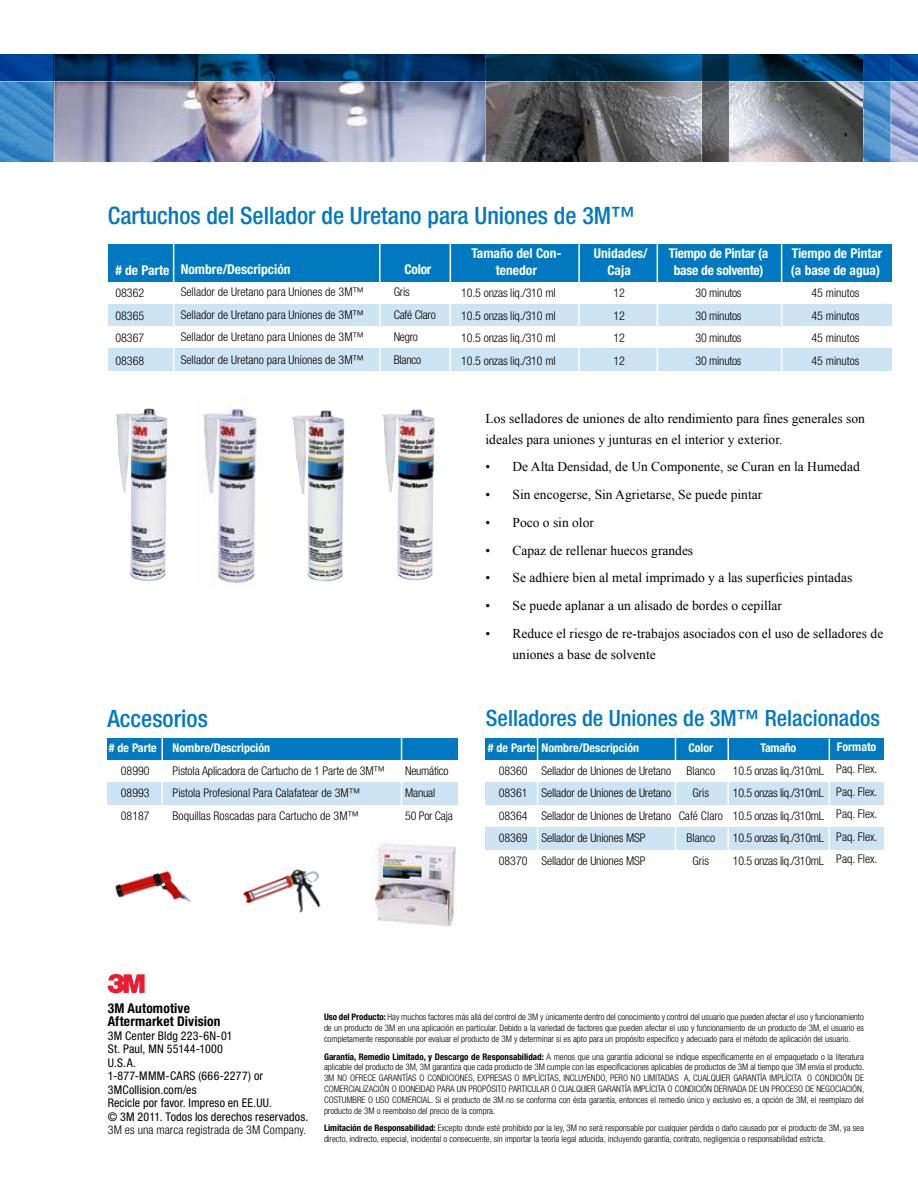
<style>
.page{position:relative;width:918px;height:1188px;background:#fff}
.page>*{position:absolute;margin:0;border:0;box-sizing:border-box;transform-origin:0 0}
.t1{font:500 condensed 24px "Helvetica Neue LT Std";color:#0079c1}
.t2{font:500 condensed 22.5px "Helvetica Neue LT Std";color:#0079c1}
.t3{font:13.5px/21px "Times New Roman";color:#000}
.t4{font:700 condensed 13.5px/16.5px "Helvetica Neue LT Std";color:#fff;text-align:center}
.t5{font:700 condensed 13.5px/13.5px "Helvetica Neue LT Std";letter-spacing:.01em;color:#000}
.t6{font:700 condensed 13.5px/16.5px "Helvetica Neue LT Std";letter-spacing:-.02em;color:#fff;text-align:center}
.t7{font:300 condensed 12px/22.5px "Helvetica Neue LT Std";letter-spacing:-.01em;color:#000;text-align:justify}
.t8{font:condensed 12px/13.5px "Helvetica Neue LT Std";letter-spacing:.01em;color:#000}
.t9{font:700 condensed 12px "Helvetica Neue LT Std";color:#fff}
.t10{font:300 condensed 12px "Helvetica Neue LT Std";letter-spacing:.01em;color:#000}
.t11{font:300 condensed 9px/10.8px "Helvetica Neue LT Std";color:#000;text-align:justify}
.s1{font-weight:700}
</style>
<div class="page">
<img style="left:486px;top:82px;width:378px;height:80px">
<svg style="left:0;top:82px;width:54px;height:80px;fill:#428ec9"></svg>
<img style="left:55px;top:82px;width:430px;height:80px">
<svg style="left:892px;top:82px;width:26px;height:80px"></svg>
<svg style="left:108px;top:974px;width:37px;height:19px"></svg>
<svg style="left:864px;top:82px;width:27px;height:80px"></svg>
<svg style="left:702px;top:81px;width:27px;height:81px"></svg>
<svg style="left:0;top:54px;width:918px;height:27px"></svg>
<div style="left:108px;top:244px;width:783px;height:38px;background:#0079c1"></div>
<div style="left:108px;top:304px;width:783px;height:22px;background:#cce4f3"></div>
<div style="left:108px;top:349px;width:783px;height:22px;background:#cce4f3"></div>
<img style="left:115px;top:409px;width:53px;height:172px">
<img style="left:202px;top:404px;width:62px;height:182px">
<img style="left:292px;top:410px;width:52px;height:172px">
<img style="left:382px;top:410px;width:53px;height:171px">
<img style="left:115px;top:870px;width:76px;height:33px">
<img style="left:243px;top:869px;width:78px;height:44px">
<img style="left:371px;top:842px;width:85px;height:85px">
<div style="left:485px;top:739px;width:398px;height:22px;background:#0079c1"></div>
<div style="left:485px;top:783px;width:398px;height:22px;background:#cce4f3"></div>
<div style="left:485px;top:827px;width:398px;height:22px;background:#cce4f3"></div>
<hr style="left:829px;top:739px;width:1px;height:128px;background:#fff">
<hr style="left:727px;top:737px;width:2px;height:128px;background:#fff">
<hr style="left:675px;top:738px;width:1px;height:128px;background:#fff">
<hr style="left:537px;top:738px;width:1px;height:128px;background:#fff">
<hr style="left:781px;top:244px;width:1px;height:128px;background:#fff">
<hr style="left:578px;top:244px;width:2px;height:128px;background:#fff">
<hr style="left:657px;top:244px;width:1px;height:128px;background:#fff">
<hr style="left:450px;top:243px;width:1px;height:129px;background:#fff">
<hr style="left:379px;top:244px;width:2px;height:128px;background:#fff">
<hr style="left:173px;top:243px;width:1px;height:129px;background:#fff">
<div style="left:107px;top:739px;width:351px;height:22px;background:#0079c1"></div>
<div style="left:107px;top:783px;width:351px;height:22px;background:#cce4f3"></div>
<hr style="left:401px;top:738px;width:1px;height:107px;background:#fff">
<hr style="left:162px;top:737px;width:1px;height:108px;background:#fff">
<h1 class="t1" style="left:108px;top:202px;width:529px">Cartuchos del Sellador de Uretano para Uniones de 3M™</h1>
<h3 class="t4" style="left:115px;top:262px;width:55px"># de Parte</h3>
<h3 class="t7" style="left:115px;top:282px;width:30px">08362<br>08365<br>08367<br>08368</h3>
<h3 class="t4" style="left:181px;top:260px;width:111px">Nombre/Descripción</h3>
<h3 class="t7" style="left:181px;top:281px;width:185px">Sellador de Uretano para Uniones de 3M™ Sellador de Uretano para Uniones de 3M™ Sellador de Uretano para Uniones de 3M™ Sellador de Uretano para Uniones de 3M™</h3>
<h3 class="t4" style="left:405px;top:260px;width:28px">Color</h3>
<h3 class="t7" style="left:394px;top:281px;width:44px;text-align:left">Gris<br>Café Claro<br>Negro<br>Blanco</h3>
<h3 class="t4" style="left:471px;top:245px;width:92px">Tamaño del Con&shy;tenedor</h3>
<h3 class="t7" style="left:461px;top:282px;width:96px">10.5 onzas liq./310 ml 10.5 onzas liq./310 ml 10.5 onzas liq./310 ml 10.5 onzas liq./310 ml</h3>
<h3 class="t4" style="left:594px;top:245px;width:55px">Unidades/<br>Caja</h3>
<h3 class="t7" style="left:613px;top:282px;width:13px">12<br>12<br>12<br>12</h3>
<h3 class="t6" style="left:669px;top:245px;width:101px">Tiempo de Pintar (a base de solvente)</h3>
<h3 class="t7" style="left:696px;top:282px;width:48px">30 minutos 30 minutos 30 minutos 30 minutos</h3>
<h3 class="t4" style="left:791px;top:245px;width:93px;text-align:left">Tiempo de Pintar (a base de agua)</h3>
<h3 class="t7" style="left:811px;top:282px;width:50px">45 minutos 45 minutos 45 minutos 45 minutos</h3>
<h1 class="t1" style="left:107px;top:705px;width:102px">Accesorios</h1>
<h3 class="t9" style="left:109px;top:741px;width:49px"># de Parte</h3>
<h3 class="t7" style="left:121px;top:759px;width:30px">08990<br>08993<br>08187</h3>
<h3 class="t9" style="left:173px;top:741px;width:99px">Nombre/Descripción</h3>
<h3 class="t7" style="left:173px;top:759px;width:214px;text-align:left">Pistola Aplicadora de Cartucho de 1 Parte de 3M™<br>Pistola Profesional Para Calafatear de 3M™<br>Boquillas Roscadas para Cartucho de 3M™</h3>
<h3 class="t7" style="left:405px;top:759px;width:49px;text-align:left">Neumático<br>Manual<br>50 Por Caja</h3>
<h3 class="t3" style="left:486px;top:407px;width:381px">Los selladores de uniones de alto rendimiento para fines generales son ideales para uniones y junturas en el interior y exterior.</h3>
<h3 class="t3" style="left:486px;top:456px;width:376px">• De Alta Densidad, de Un Componente, se Curan en la Humedad</h3>
<h3 class="t3" style="left:486px;top:484px;width:278px">• Sin encogerse, Sin Agrietarse, Se puede pintar</h3>
<h3 class="t3" style="left:486px;top:512px;width:110px">• Poco o sin olor</h3>
<h3 class="t3" style="left:486px;top:539px;width:209px">• Capaz de rellenar huecos grandes</h3>
<h3 class="t3" style="left:486px;top:567px;width:368px">• Se adhiere bien al metal imprimado y a las superficies pintadas</h3>
<h3 class="t3" style="left:486px;top:595px;width:298px">• Se puede aplanar a un alisado de bordes o cepillar</h3>
<h3 class="t3" style="left:513px;top:623px;width:372px;text-indent:-27px">• Reduce el riesgo de re-trabajos asociados con el uso de selladores de uniones a base de solvente</h3>
<h2 class="t2" style="left:486px;top:705px;width:396px">Selladores de Uniones de 3M™ Relacionados</h2>
<h3 class="t9" style="left:541px;top:741px;width:99px">Nombre/Descripción</h3>
<h3 class="t7" style="left:541px;top:759px;width:131px;text-align:left">Sellador de Uniones de Uretano<br>Sellador de Uniones de Uretano<br>Sellador de Uniones de Uretano<br>Sellador de Uniones MSP<br>Sellador de Uniones MSP</h3>
<h3 class="t9" style="left:488px;top:741px;width:49px"># de Parte</h3>
<h3 class="t7" style="left:499px;top:759px;width:30px">08360<br>08361<br>08364<br>08369<br>08370</h3>
<h3 class="t9" style="left:688px;top:741px;width:26px">Color</h3>
<h3 class="t7" style="left:679px;top:759px;width:46px;text-align:center">Blanco<br>Gris<br>Café Claro<br>Blanco<br>Gris</h3>
<h3 class="t9" style="left:761px;top:741px;width:37px">Tamaño</h3>
<h3 class="t7" style="left:733px;top:759px;width:92px">10.5 onzas liq./310mL 10.5 onzas liq./310mL 10.5 onzas liq./310mL 10.5 onzas liq./310mL 10.5 onzas liq./310mL</h3>
<h3 class="t9" style="left:837px;top:739px;width:41px">Formato</h3>
<h3 class="t7" style="left:836px;top:758px;width:43px">Paq. Flex.<br>Paq. Flex.<br>Paq. Flex.<br>Paq. Flex.<br>Paq. Flex.</h3>
<h3 class="t5" style="left:108px;top:1001px;width:114px">3M Automotive<br>Aftermarket Division</h3>
<h3 class="t8" style="left:108px;top:1028px;width:202px">3M Center Bldg 223-6N-01<br>St. Paul, MN 55144-1000<br>U.S.A.<br>1-877-MMM-CARS (666-2277) or<br>3MCollision.com/es<br>Recicle por favor. Impreso en EE.UU.<br>© 3M 2011. Todos los derechos reservados.</h3>
<h3 class="t10" style="left:108px;top:1123px;width:200px">3M es una marca registrada de 3M Company.</h3>
<p class="t11" style="left:324px;top:1012px;width:542px"><span class="s1">Uso del Producto:</span> Hay muchos factores más allá del control de 3M y únicamente dentro del conocimiento y control del usuario que pueden afectar el uso y funcionamiento de un producto de 3M en una aplicación en particular. Debido a la variedad de factores que pueden afectar el uso y funcionamiento de un producto de 3M, el usuario es completamente responsable por evaluar el producto de 3M y determinar si es apto para un propósito específico y adecuado para el método de aplicación del usuario.</p>
<p class="t11" style="left:324px;top:1051px;width:542px"><span class="s1">Garantía, Remedio Limitado, y Descargo de Responsabilidad:</span> A menos que una garantía adicional se indique específicamente en el empaquetado o la literatura aplicable del producto de 3M, 3M garantiza que cada producto de 3M cumple con las especificaciones aplicables de productos de 3M al tiempo que 3M envía el producto.<br>3M NO OFRECE GARANTÍAS O CONDICIONES, EXPRESAS O IMPLÍCITAS, INCLUYENDO, PERO NO LIMITADAS A, CUALQUIER GARANTÍA IMPLÍCITA O CONDICIÓN DE COMERCIALIZACIÓN O IDONEIDAD PARA UN PROPÓSITO PARTICULAR O CUALQUIER GARANTÍA IMPLÍCITA O CONDICIÓN DERIVADA DE UN PROCESO DE NEGOCIACIÓN, COSTUMBRE O USO COMERCIAL. Si el producto de 3M no se conforma con ésta garantía, entonces el remedio único y exclusivo es, a opción de 3M, el reemplazo del producto de 3M o reembolso del precio de la compra.</p>
<p class="t11" style="left:324px;top:1122px;width:541px"><span class="s1">Limitación de Responsabilidad:</span> Excepto donde esté prohibido por la ley, 3M no será responsable por cualquier pérdida o daño causado por el producto de 3M, ya sea directo, indirecto, especial, incidental o consecuente, sin importar la teoría legal aducida, incluyendo garantía, contrato, negligencia o responsabilidad estricta.</p>
</div>
